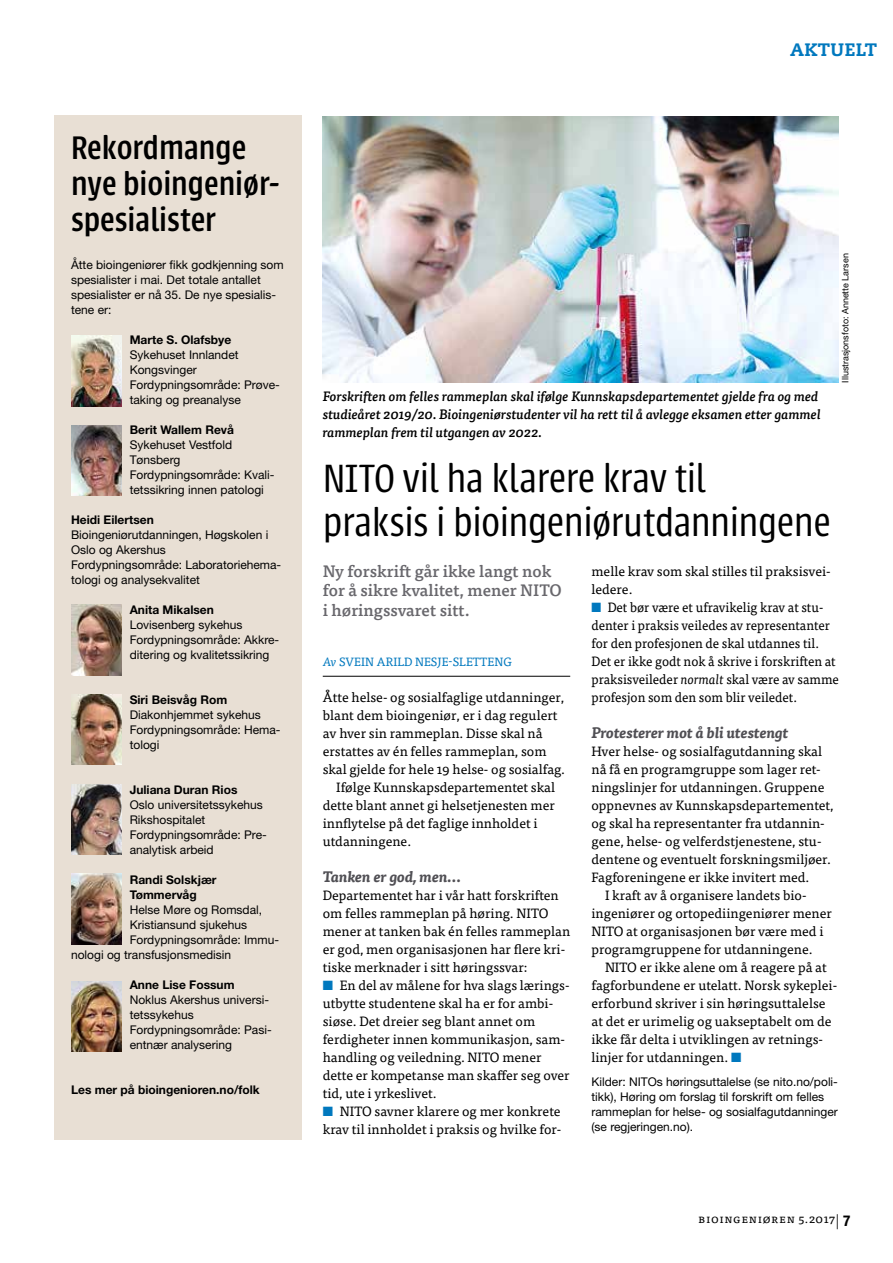
<style>
.page{position:relative;width:893px;height:1263px;background:#fff}
.page>*{position:absolute;margin:0;border:0;box-sizing:border-box;transform-origin:0 0}
.t1{font:300 43.5px/43.5px "Urbana";letter-spacing:-.01em;color:#000;scale:.96 1}
.t2{font:500 36px/36px "Urbana";color:#000;scale:.96 1}
.t3{font:800 18px "Caecilia LT Std";letter-spacing:.02em;color:#0078be}
.t4{font:500 16.5px/19.5px "Tisa Pro";color:#69686d}
.t5{font:italic 700 15px "Tisa Pro";color:#504f54}
.t6{font:13.5px/18px "Tisa Pro";color:#000}
.t7{font:13.5px/18px "Tisa Pro";color:#000;scale:.95 1}
.t8{font:italic 500 13.5px/18px "Tisa Pro";color:#000}
.t9{font:12px/15px "Helvetica Neue LT Pro";color:#000}
.t10{font:700 12px/15px "Helvetica Neue LT Pro";color:#000}
.t11{font:12px "Tisa Pro";letter-spacing:.01em;color:#0078be}
.t12{font:12px "Tisa Pro";letter-spacing:.05em;color:#000}
.t13{font:9px "Helvetica Neue LT Pro";color:#000}
.s1{font-style:italic}
.s2{color:#0078be}
.s3{font-family:"Helvetica Neue LT Pro";font-weight:300;font-size:15px}
.s4{font-family:"Helvetica Neue LT Pro";font-weight:700;font-stretch:condensed;font-size:15px}
</style>
<div class="page">
<div style="left:54px;top:115px;width:247px;height:1025px;background:#e8dfd4"></div>
<img style="left:71px;top:336px;width:50px;height:70px">
<img style="left:71px;top:425px;width:50px;height:71px">
<img style="left:71px;top:605px;width:50px;height:70px">
<img style="left:71px;top:694px;width:50px;height:71px">
<img style="left:71px;top:784px;width:50px;height:71px">
<img style="left:71px;top:874px;width:50px;height:70px">
<img style="left:71px;top:981px;width:50px;height:71px">
<hr style="left:323px;top:676px;width:247px;height:1px;background:#000">
<img style="left:323px;top:117px;width:516px;height:266px">
<h2 class="t2" style="left:71px;top:130px;width:219px">Rekordmange nye bioingeniør&shy;spesialister</h2>
<p class="t9" style="left:71px;top:257px;width:214px">Åtte bioingeniører fikk godkjenning som spesialister i mai. Det totale antallet spesialister er nå 35. De nye spesialis&shy;tene er:</p>
<p class="t10" style="left:130px;top:332px;width:103px">Marte S. Olafsbye</p>
<p class="t9" style="left:130px;top:347px;width:152px">Sykehuset Innlandet<br>Kongsvinger<br>Fordypningsområde: Prøve&shy;taking og preanalyse</p>
<p class="t10" style="left:130px;top:422px;width:106px">Berit Wallem Revå</p>
<p class="t9" style="left:130px;top:437px;width:146px">Sykehuset Vestfold<br>Tønsberg<br>Fordypningsområde: Kvali&shy;tetssikring innen patologi</p>
<p class="t10" style="left:71px;top:512px;width:84px">Heidi Eilertsen</p>
<p class="t9" style="left:71px;top:527px;width:212px">Bioingeniørutdanningen, Høgskolen i<br>Oslo og Akershus<br>Fordypningsområde: Laboratoriehema&shy;tologi og analysekvalitet</p>
<p class="t10" style="left:130px;top:602px;width:86px">Anita Mikalsen</p>
<p class="t9" style="left:130px;top:617px;width:151px">Lovisenberg sykehus<br>Fordypningsområde: Akkre&shy;ditering og kvalitetssikring</p>
<p class="t10" style="left:130px;top:692px;width:99px">Siri Beisvåg Rom</p>
<p class="t9" style="left:130px;top:707px;width:152px">Diakonhjemmet sykehus<br>Fordypningsområde: Hema&shy;tologi</p>
<p class="t10" style="left:130px;top:782px;width:109px">Juliana Duran Rios</p>
<p class="t9" style="left:130px;top:797px;width:139px">Oslo universitetssykehus<br>Rikshospitalet<br>Fordypningsområde: Pre&shy;analytisk arbeid</p>
<p class="t10" style="left:130px;top:872px;width:88px">Randi Solskjær<br>Tømmervåg</p>
<p class="t9" style="left:130px;top:902px;width:134px">Helse Møre og Romsdal,</p>
<p class="t9" style="left:130px;top:917px;width:119px">Kristiansund sjukehus</p>
<p class="t9" style="left:130px;top:932px;width:151px">Fordypningsområde: Immu-</p>
<p class="t9" style="left:71px;top:947px;width:162px">nologi og transfusjonsmedisin</p>
<p class="t10" style="left:130px;top:977px;width:106px">Anne Lise Fossum</p>
<p class="t9" style="left:130px;top:992px;width:144px">Noklus Akershus universi&shy;tetssykehus<br>Fordypningsområde: Pasi&shy;entnær analysering</p>
<p class="t10" style="left:71px;top:1082px;width:190px">Les mer på bioingenioren.no/folk</p>
<h3 class="t3" style="left:790px;top:39px;width:88px">AKTUELT</h3>
<p class="t8" style="left:323px;top:387px;width:500px">Forskriften om felles rammeplan skal ifølge Kunnskapsdepartementet gjelde fra og med studieåret 2019/20. Bioingeniørstudenter vil ha rett til å avlegge eksamen etter gammel rammeplan frem til utgangen av 2022.</p>
<p class="t13" style="left:840px;top:383px;width:131px;rotate:-90deg">Illustrasjonsfoto: Annette Larsen</p>
<h1 class="t1" style="left:323px;top:457px;width:531px">NITO vil ha klarere krav til<br>praksis i bioingeniørutdanningene</h1>
<p class="t4" style="left:323px;top:560px;width:241px">Ny forskrift går ikke langt nok for å sikre kvalitet, mener NITO i høringssvaret sitt.</p>
<p class="t11" style="left:323px;top:653px;width:191px"><span class="s1">Av</span> SVEIN ARILD NESJE-SLETTENG</p>
<p class="t6" style="left:323px;top:687px;width:243px">Åtte helse- og sosialfaglige utdanninger,</p>
<p class="t6" style="left:323px;top:705px;width:236px">blant dem bioingeniør, er i dag regulert</p>
<p class="t6" style="left:323px;top:723px;width:221px">av hver sin rammeplan. Disse skal nå</p>
<p class="t6" style="left:323px;top:741px;width:225px">erstattes av én felles rammeplan, som</p>
<p class="t6" style="left:323px;top:759px;width:244px">skal gjelde for hele 19 helse- og sosialfag.</p>
<p class="t6" style="left:336px;top:777px;width:220px">Ifølge Kunnskapsdepartementet skal</p>
<p class="t6" style="left:323px;top:795px;width:234px">dette blant annet gi helsetjenesten mer</p>
<p class="t6" style="left:323px;top:813px;width:216px">innflytelse på det faglige innholdet i</p>
<p class="t6" style="left:323px;top:831px;width:90px">utdanningene.</p>
<p class="t5" style="left:323px;top:865px;width:140px">Tanken er god, men…</p>
<p class="t6" style="left:323px;top:885px;width:249px">Departementet har i vår hatt forskriften om felles rammeplan på høring. NITO mener at tanken bak én felles rammeplan er god, men organisasjonen har flere kri&shy;tiske merknader i sitt høringssvar:</p>
<p class="t6" style="left:323px;top:975px;width:248px"><span class="s2">■</span> En del av målene for hva slags lærings&shy;utbytte studentene skal ha er for ambi&shy;siøse. Det dreier seg blant annet om ferdigheter innen kommunikasjon, sam&shy;handling og veiledning. NITO mener dette er kompetanse man skaffer seg over tid, ute i yrkeslivet.</p>
<p class="t6" style="left:323px;top:1101px;width:240px"><span class="s2">■</span> NITO savner klarere og mer konkrete krav til innholdet i praksis og hvilke for-</p>
<p class="t6" style="left:591px;top:561px;width:241px">melle krav som skal stilles til praksisvei&shy;ledere.</p>
<p class="t7" style="left:591px;top:597px;width:262px"><span class="s2">■</span> Det bør være et ufravikelig krav at stu&shy;denter i praksis veiledes av representanter for den profesjonen de skal utdannes til.<br>Det er ikke godt nok å skrive i forskriften at praksisveileder <span class="s1">normalt</span> skal være av samme profesjon som den som blir veiledet.</p>
<p class="t5" style="left:591px;top:721px;width:199px">Protesterer mot å bli utestengt</p>
<p class="t6" style="left:591px;top:741px;width:232px">Hver helse- og sosialfagutdanning skal</p>
<p class="t6" style="left:591px;top:759px;width:231px">nå få en programgruppe som lager ret-</p>
<p class="t6" style="left:591px;top:777px;width:234px">ningslinjer for utdanningen. Gruppene</p>
<p class="t6" style="left:591px;top:795px;width:244px">oppnevnes av Kunnskapsdepartementet,</p>
<p class="t6" style="left:591px;top:813px;width:235px">og skal ha representanter fra utdannin-</p>
<p class="t6" style="left:591px;top:831px;width:232px">gene, helse- og velferdstjenestene, stu-</p>
<p class="t6" style="left:591px;top:849px;width:241px">dentene og eventuelt forskningsmiljøer.</p>
<p class="t6" style="left:591px;top:867px;width:220px">Fagforeningene er ikke invitert med.</p>
<p class="t6" style="left:605px;top:885px;width:203px">I kraft av å organisere landets bio-</p>
<p class="t6" style="left:591px;top:903px;width:242px">ingeniører og ortopediingeniører mener</p>
<p class="t6" style="left:591px;top:921px;width:233px">NITO at organisasjonen bør være med i</p>
<p class="t6" style="left:591px;top:939px;width:223px">programgruppene for utdanningene.</p>
<p class="t6" style="left:605px;top:957px;width:223px">NITO er ikke alene om å reagere på at</p>
<p class="t6" style="left:591px;top:975px;width:247px">fagforbundene er utelatt. Norsk sykeplei-</p>
<p class="t6" style="left:591px;top:993px;width:236px">erforbund skriver i sin høringsuttalelse</p>
<p class="t6" style="left:591px;top:1011px;width:241px">at det er urimelig og uakseptabelt om de</p>
<p class="t6" style="left:591px;top:1029px;width:233px">ikke får delta i utviklingen av retnings-</p>
<p class="t6" style="left:591px;top:1047px;width:151px">linjer for utdanningen. <span class="s2">■</span></p>
<p class="t9" style="left:591px;top:1073px;width:248px">Kilder: NITOs høringsuttalelse (se nito.no/poli&shy;tikk), Høring om forslag til forskrift om felles rammeplan for helse- og sosialfagutdanninger (se regjeringen.no).</p>
<p class="t12" style="left:698px;top:1209px;width:154px">Bioingeniøren 5.2017<span class="s3">|</span> <span class="s4">7</span></p>
</div>
